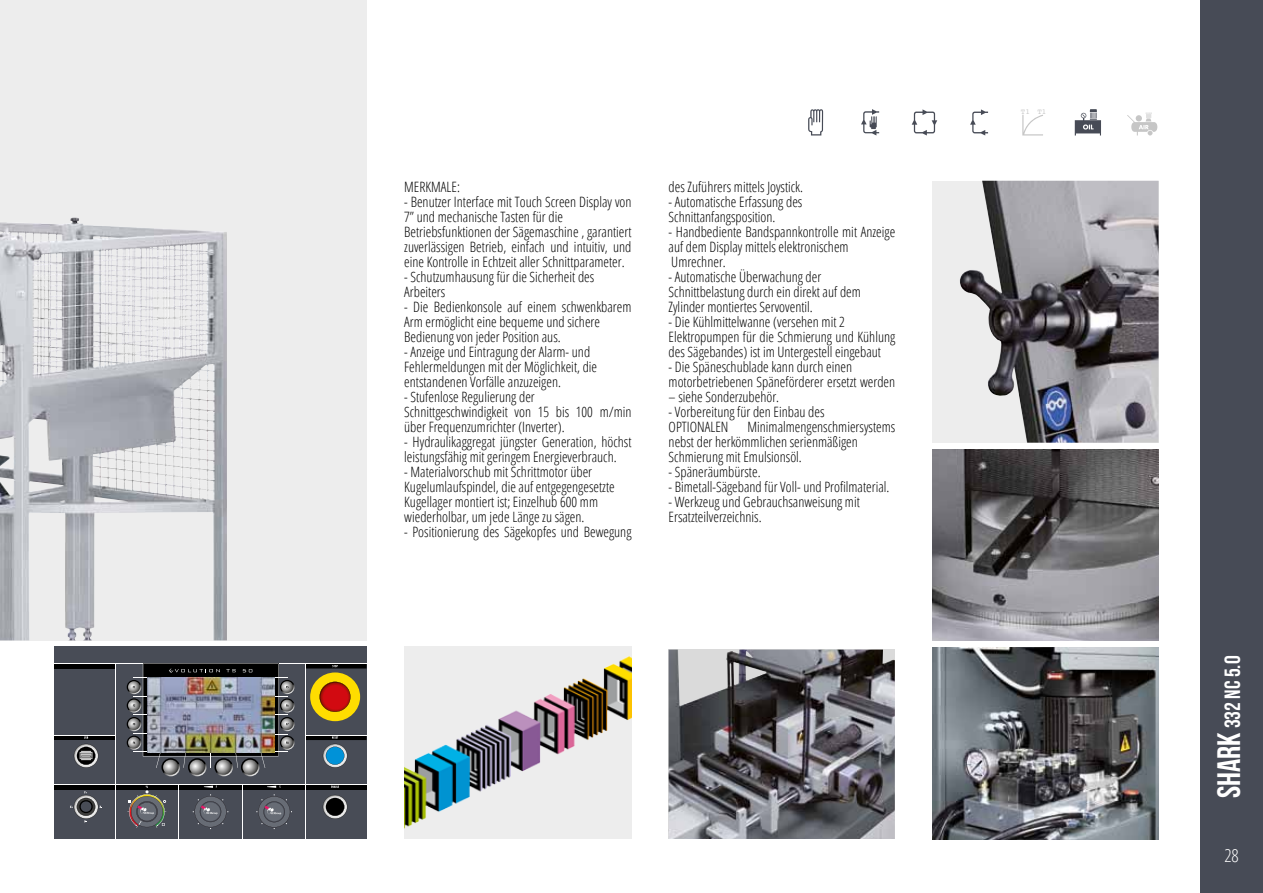
<style>
.page{position:relative;width:1263px;height:893px;background:#fff}
.page>*{position:absolute;margin:0;border:0;box-sizing:border-box;transform-origin:0 0}
.t1{font:22.05px "Bebas Neue";color:#fff}
.t2{font:300 condensed 18px "Open Sans";color:#fff}
.t3{font:300 condensed 14.25px/15px "Open Sans";color:#000}
.t4{font:7.5px "Courier";color:#c6c6c6}
.s1{font-size:32.4px}
</style>
<div class="page">
<div style="left:1200px;top:0;width:63px;height:893px;background:#474b56"></div>
<svg style="left:808px;top:109px;width:15px;height:26px"></svg>
<svg style="left:1075px;top:109px;width:26px;height:26px"></svg>
<svg style="left:912px;top:109px;width:25px;height:26px"></svg>
<svg style="left:861px;top:109px;width:18px;height:26px"></svg>
<svg style="left:970px;top:109px;width:18px;height:26px"></svg>
<svg style="left:1127px;top:113px;width:31px;height:22px"></svg>
<svg style="left:1022px;top:115px;width:21px;height:20px"></svg>
<div style="left:0;top:0;width:366px;height:640px;background:#ededed"></div>
<img style="left:0;top:217px;width:227px;height:423px">
<img style="left:669px;top:650px;width:226px;height:189px">
<img style="left:932px;top:647px;width:226px;height:192px">
<img style="left:932px;top:450px;width:226px;height:190px">
<div style="left:932px;top:181px;width:226px;height:262px;background:#ededed"></div>
<img style="left:960px;top:181px;width:198px;height:262px">
<div style="left:54px;top:646px;width:313px;height:193px;background:#484c56"></div>
<div style="left:54px;top:784px;width:313px;height:5px;background:#000"></div>
<hr style="left:306px;top:664px;width:61px;height:4px;background:#000">
<hr style="left:54px;top:664px;width:61px;height:4px;background:#000">
<div style="left:306px;top:735px;width:61px;height:5px;background:#000"></div>
<div style="left:54px;top:735px;width:61px;height:5px;background:#000"></div>
<div style="left:310px;top:672px;width:50px;height:49px;background:#fd0;border-radius:50%"></div>
<hr style="left:54px;top:784px;width:313px;height:1px;background:#fff">
<hr style="left:306px;top:735px;width:61px;height:1px;background:#fff">
<hr style="left:54px;top:735px;width:61px;height:1px;background:#fff">
<hr style="left:115px;top:664px;width:1px;height:175px;background:#fff">
<hr style="left:178px;top:784px;width:1px;height:55px;background:#fff">
<hr style="left:242px;top:784px;width:1px;height:55px;background:#fff">
<hr style="left:306px;top:664px;width:1px;height:175px;background:#fff">
<hr style="left:54px;top:663px;width:313px;height:1px;background:#fff">
<svg style="left:331px;top:786px;width:8px;height:2px"></svg>
<svg style="left:332px;top:665px;width:6px;height:2px"></svg>
<svg style="left:204px;top:786px;width:13px;height:2px"></svg>
<svg style="left:267px;top:785px;width:14px;height:3px"></svg>
<svg style="left:127px;top:663px;width:168px;height:113px"></svg>
<svg style="left:323px;top:736px;width:24px;height:32px"></svg>
<svg style="left:323px;top:795px;width:24px;height:24px"></svg>
<svg style="left:319px;top:682px;width:31px;height:30px"></svg>
<svg style="left:70px;top:791px;width:32px;height:31px"></svg>
<svg style="left:74px;top:736px;width:24px;height:32px"></svg>
<svg style="left:256px;top:794px;width:36px;height:35px"></svg>
<svg style="left:193px;top:794px;width:36px;height:35px"></svg>
<svg style="left:127px;top:786px;width:39px;height:42px"></svg>
<img style="left:147px;top:677px;width:127px;height:75px">
<div style="left:404px;top:646px;width:227px;height:193px;background:#ededed"></div>
<img style="left:404px;top:657px;width:227px;height:172px">
<p class="t3" style="left:404px;top:178px;width:57px">MERKMALE:</p>
<p class="t3" style="left:404px;top:193px;width:229px">- Benutzer Interface mit Touch Screen Display von 7” und mechanische Tasten für die Betriebsfunktionen der Sägemaschine , garantiert zuverlässigen Betrieb, einfach und intuitiv, und eine Kontrolle in Echtzeit aller Schnittparameter.</p>
<p class="t3" style="left:404px;top:269px;width:192px">- Schutzumhausung für die Sicherheit des<br>Arbeiters</p>
<p class="t3" style="left:404px;top:299px;width:229px">- Die Bedienkonsole auf einem schwenkbarem<br>Arm ermöglicht eine bequeme und sichere<br>Bedienung von jeder Position aus.</p>
<p class="t3" style="left:404px;top:344px;width:194px">- Anzeige und Eintragung der Alarm- und<br>Fehlermeldungen mit der Möglichkeit, die entstandenen Vorfälle anzuzeigen.</p>
<p class="t3" style="left:404px;top:389px;width:229px">- Stufenlose Regulierung der<br>Schnittgeschwindigkeit von 15 bis 100 m/min über Frequenzumrichter (Inverter).</p>
<p class="t3" style="left:404px;top:434px;width:229px">- Hydraulikaggregat jüngster Generation, höchst leistungsfähig mit geringem Energieverbrauch.</p>
<p class="t3" style="left:404px;top:464px;width:212px">- Materialvorschub mit Schrittmotor über Kugelumlaufspindel, die auf entgegengesetzte Kugellager montiert ist; Einzelhub 600 mm wiederholbar, um jede Länge zu sägen.</p>
<p class="t3" style="left:404px;top:524px;width:229px">- Positionierung des Sägekopfes und Bewegung</p>
<p class="t3" style="left:669px;top:179px;width:136px">des Zuführers mittels Joystick.</p>
<p class="t3" style="left:669px;top:194px;width:135px">- Automatische Erfassung des<br>Schnittanfangsposition.</p>
<p class="t3" style="left:669px;top:224px;width:228px">- Handbediente Bandspannkontrolle mit Anzeige auf dem Display mittels elektronischem<br>Umrechner.</p>
<p class="t3" style="left:669px;top:269px;width:194px">- Automatische Überwachung der<br>Schnittbelastung durch ein direkt auf dem<br>Zylinder montiertes Servoventil.</p>
<p class="t3" style="left:669px;top:314px;width:228px">- Die Kühlmittelwanne (versehen mit 2<br>Elektropumpen für die Schmierung und Kühlung des Sägebandes) ist im Untergestell eingebaut</p>
<p class="t3" style="left:669px;top:359px;width:228px">- Die Späneschublade kann durch einen motorbetriebenen Späneförderer ersetzt werden</p>
<p class="t3" style="left:669px;top:389px;width:112px">– siehe Sonderzubehör.</p>
<p class="t3" style="left:669px;top:404px;width:157px">- Vorbereitung für den Einbau des<br>OPTIONALEN</p>
<p class="t3" style="left:669px;top:419px;width:228px;text-indent:79px">Minimalmengenschmiersystems nebst der herkömmlichen serienmäßigen<br>Schmierung mit Emulsionsöl.</p>
<p class="t3" style="left:669px;top:464px;width:93px">- Späneräumbürste.</p>
<p class="t3" style="left:669px;top:479px;width:222px">- Bimetall-Sägeband für Voll- und Profilmaterial.</p>
<p class="t3" style="left:669px;top:494px;width:193px">- Werkzeug und Gebrauchsanweisung mit<br>Ersatzteilverzeichnis.</p>
<p class="t4" style="left:1021px;top:106px;width:27px">T1 T1</p>
<h1 class="t1" style="left:1220px;top:798px;width:144px;rotate:-90deg"><span class="s1">shark</span> 332 nc 5.0</h1>
<p class="t2" style="left:1224px;top:843px;width:16px">28</p>
</div>
